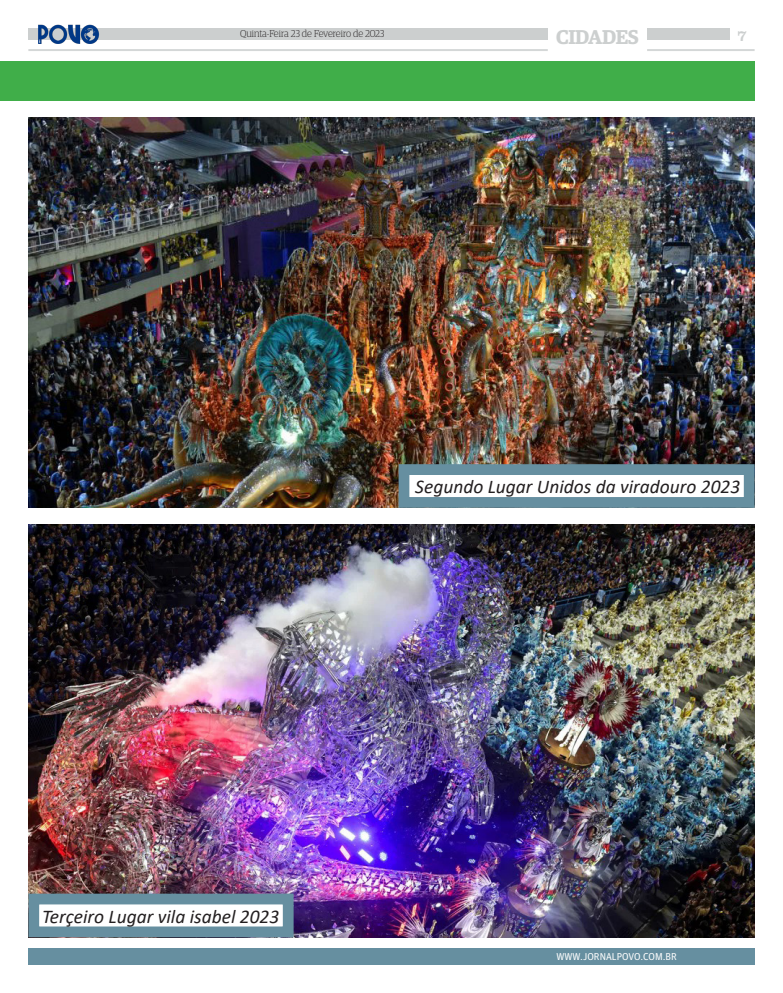
<style>
.page{position:relative;width:783px;height:993px;background:#fff}
.page>*{position:absolute;margin:0;border:0;box-sizing:border-box;transform-origin:0 0}
.t1{font:600 20px "Guardian Egyptian";letter-spacing:-.02em;color:#cccfcf}
.t2{font:italic 19.4px "Calibri";color:#231f20}
.t3{font:16px "Clarendon BT";color:#cccfcf}
.t4{font:300 10px "Guardian Egyptian Display";color:#231f20}
.t5{font:10px "Guardian Agate Sans G1 D Regular";color:#fff}
</style>
<div class="page">
<div style="left:28px;top:947px;width:726px;height:17px;background:#668fa0"></div>
<div style="left:28px;top:28px;width:519px;height:12px;background:#cccfcf"></div>
<div style="left:647px;top:28px;width:82px;height:12px;background:#cccfcf"></div>
<hr style="left:647px;top:49px;width:107px;height:2px;background:#cccfcf">
<hr style="left:28px;top:49px;width:519px;height:2px;background:#cccfcf">
<div style="left:0;top:61px;width:754px;height:40px;background:#40ae49"></div>
<img style="left:28px;top:117px;width:726px;height:390px">
<img style="left:28px;top:524px;width:726px;height:412px">
<div style="left:398px;top:464px;width:356px;height:43px;background:#fff;border:11px solid #668fa0"></div>
<div style="left:28px;top:893px;width:265px;height:43px;background:#fff;border:11px solid #668fa0"></div>
<img style="left:38px;top:24px;width:61px;height:20px">
<p class="t4" style="left:240px;top:28px;width:146px">Quinta-Feira 23 de Fevereiro de 2023</p>
<p class="t3" style="left:736px;top:25px;width:11px">7</p>
<p class="t1" style="left:556px;top:22px;width:84px">CIDADES</p>
<p class="t2" style="left:415px;top:473px;width:326px">Segundo Lugar Unidos da viradouro 2023</p>
<p class="t2" style="left:42px;top:902px;width:239px">Terçeiro Lugar vila isabel 2023</p>
<p class="t5" style="left:556px;top:949px;width:122px">WWW.JORNALPOVO.COM.BR</p>
</div>
